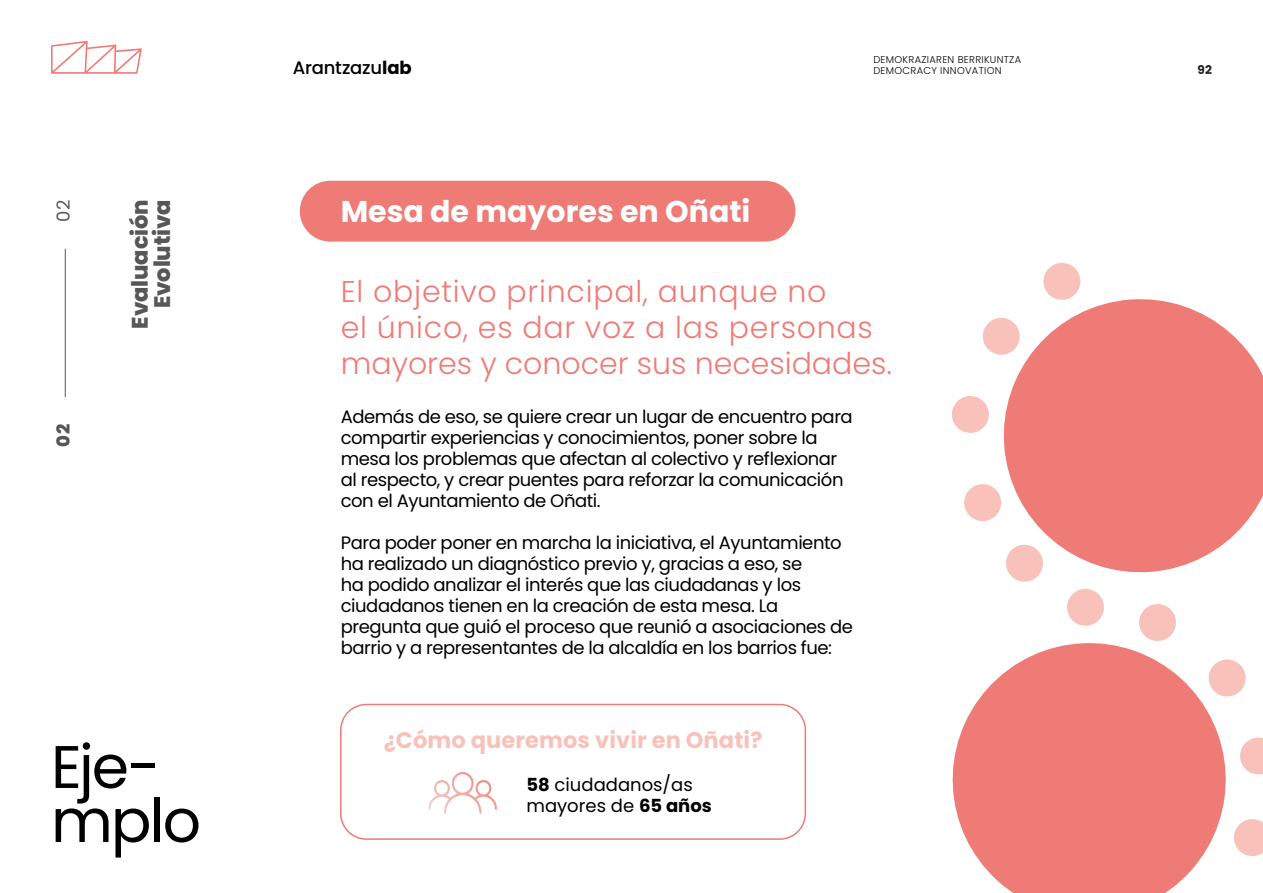
<style>
.page{position:relative;width:1263px;height:893px;background:#fff}
.page>*{position:absolute;margin:0;border:0;box-sizing:border-box;transform-origin:0 0}
.t1{font:60px/54px "Poppins";letter-spacing:-.035em;color:#000}
.t2{font:300 30px/36px "Poppins";letter-spacing:.025em;color:#ef7b76}
.t3{font:700 30px "Poppins";color:#fff}
.t4{font:700 22.5px "Poppins";letter-spacing:.005em;color:#f8c2ba}
.t5{font:800 22.5px/22.5px "Poppins";letter-spacing:-.005em;color:#575756;text-align:right}
.t6{font:18px/21px "Poppins";letter-spacing:-.025em;color:#000}
.t7{font:18px/21px "Poppins";color:#000}
.t8{font:500 18px "Poppins";letter-spacing:-.015em;color:#000}
.t9{font:800 18px "Poppins";color:#575756}
.t10{font:18px "Poppins";color:#575756}
.t11{font:700 12px "Poppins";color:#1e1f1f}
.t12{font:300 9.9px "Poppins";letter-spacing:.03em;color:#000}
.s1{font-weight:700}
</style>
<div class="page">
<div style="left:300px;top:181px;width:495px;height:61px;background:#ef7b76;border-radius:30px"></div>
<svg style="left:51px;top:41px;width:91px;height:33px"></svg>
<svg style="left:1003px;top:299px;width:260px;height:274px;fill:#ef7b76"></svg>
<svg style="left:982px;top:317px;width:38px;height:38px"></svg>
<svg style="left:952px;top:396px;width:37px;height:37px"></svg>
<svg style="left:1043px;top:263px;width:38px;height:38px"></svg>
<svg style="left:964px;top:484px;width:37px;height:37px"></svg>
<svg style="left:1005px;top:544px;width:39px;height:38px"></svg>
<svg style="left:952px;top:643px;width:274px;height:250px;fill:#ef7b76"></svg>
<svg style="left:1240px;top:737px;width:23px;height:38px"></svg>
<svg style="left:1206px;top:657px;width:40px;height:41px"></svg>
<svg style="left:1234px;top:819px;width:29px;height:37px"></svg>
<svg style="left:1139px;top:604px;width:37px;height:37px"></svg>
<svg style="left:1067px;top:589px;width:37px;height:37px"></svg>
<div style="left:340px;top:704px;width:466px;height:136px;border:2px solid #ef7b76;border-radius:26px"></div>
<svg style="left:428px;top:772px;width:69px;height:42px"></svg>
<hr style="left:65px;top:249px;width:1px;height:148px;background:#575756">
<p class="t10" style="left:53px;top:222px;width:24px;rotate:-90deg">02</p>
<p class="t5" style="left:129px;top:329px;width:131px;rotate:-90deg">Evaluación<br>Evolutiva</p>
<p class="t9" style="left:53px;top:446px;width:24px;rotate:-90deg">02</p>
<h1 class="t1" style="left:51px;top:740px;width:152px">Eje&shy;mplo</h1>
<p class="t12" style="left:873px;top:53px;width:149px">DEMOKRAZIAREN BERRIKUNTZA</p>
<p class="t8" style="left:293px;top:57px;width:120px">Arantzazu<span class="s1">lab</span></p>
<p class="t12" style="left:873px;top:65px;width:130px">DEMOCRACY INNOVATION</p>
<h2 class="t3" style="left:341px;top:194px;width:411px">Mesa de mayores en Oñati</h2>
<h2 class="t2" style="left:341px;top:274px;width:553px">El objetivo principal, aunque no<br>el único, es dar voz a las personas mayores y conocer sus necesidades.</h2>
<p class="t6" style="left:341px;top:406px;width:513px">Además de eso, se quiere crear un lugar de encuentro para compartir experiencias y conocimientos, poner sobre la mesa los problemas que afectan al colectivo y reflexionar al respecto, y crear puentes para reforzar la comunicación con el Ayuntamiento de Oñati.</p>
<p class="t6" style="left:341px;top:532px;width:514px">Para poder poner en marcha la iniciativa, el Ayuntamiento ha realizado un diagnóstico previo y, gracias a eso, se<br>ha podido analizar el interés que las ciudadanas y los ciudadanos tienen en la creación de esta mesa. La pregunta que guió el proceso que reunió a asociaciones de barrio y a representantes de la alcaldía en los barrios fue:</p>
<p class="t4" style="left:384px;top:727px;width:380px">¿Cómo queremos vivir en Oñati?</p>
<p class="t7" style="left:526px;top:774px;width:187px"><span class="s1">58</span> ciudadanos/as mayores de <span class="s1">65 años</span></p>
<p class="t11" style="left:1197px;top:63px;width:16px">92</p>
</div>
